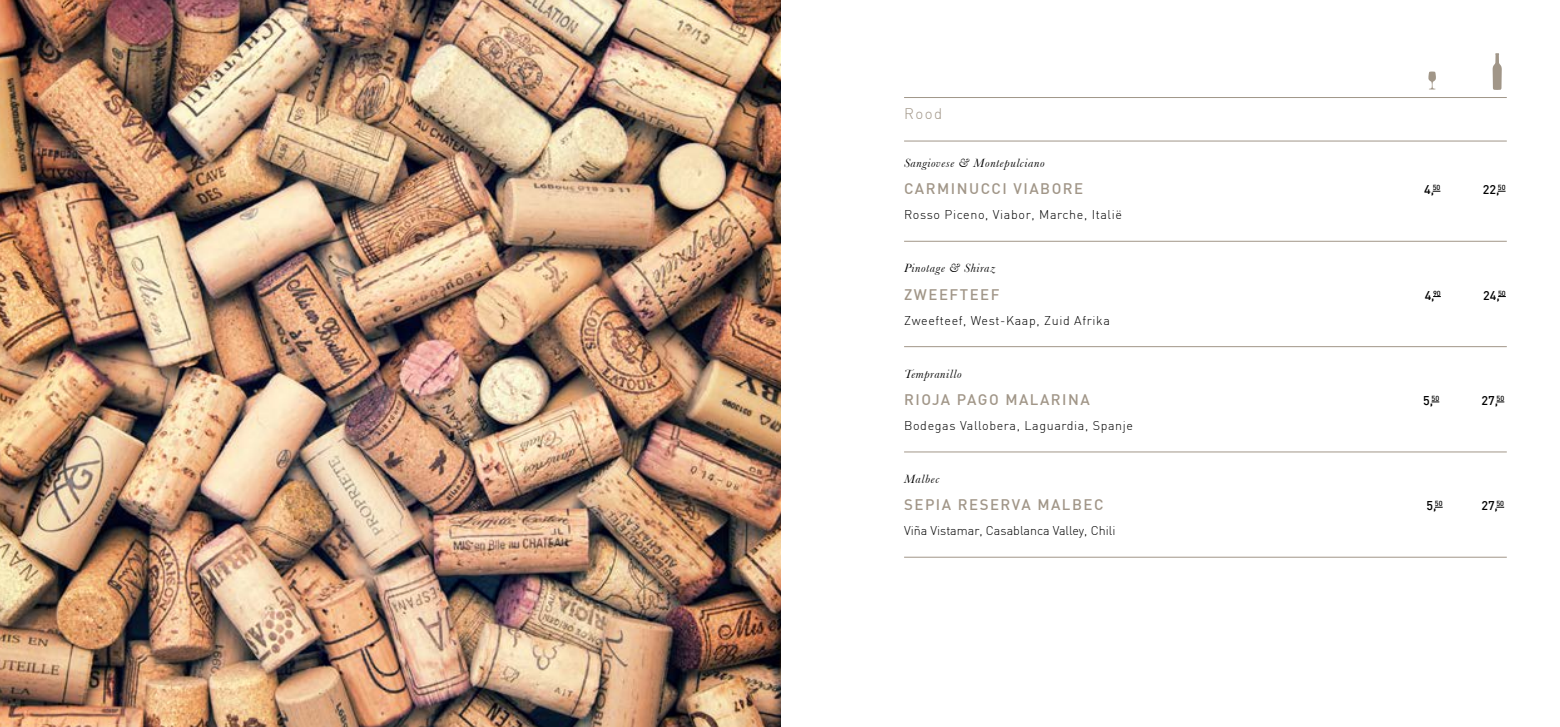
<style>
.page{position:relative;width:1560px;height:727px;background:#fff}
.page>*{position:absolute;margin:0;border:0;box-sizing:border-box;transform-origin:0 0}
.t1{font:500 15px "DIN";letter-spacing:.1em;color:#a19688}
.t2{font:300 15px "DIN";color:#a19688}
.t3{font:300 12.5px "DIN";letter-spacing:.05em;color:#000}
.t4{font:italic 12.5px "Baskerville";letter-spacing:.05em;color:#000}
.t5{font:500 12.5px "DIN";color:#000}
.t6{font:300 12.5px "DIN";color:#000}
</style>
<div class="page">
<hr style="left:904px;top:97px;width:602px;height:1px;background:#a19688">
<svg style="left:1492px;top:53px;width:9px;height:37px"></svg>
<svg style="left:1428px;top:71px;width:7px;height:19px"></svg>
<hr style="left:904px;top:141px;width:602px;height:1px;background:#a19688">
<hr style="left:904px;top:241px;width:602px;height:1px;background:#a19688">
<hr style="left:904px;top:346px;width:602px;height:1px;background:#a19688">
<hr style="left:904px;top:451px;width:602px;height:1px;background:#a19688">
<hr style="left:904px;top:556px;width:602px;height:1px;background:#a19688">
<img style="left:0;top:0;width:780px;height:726px">
<p class="t2" style="left:904px;top:104px;width:40px">Rood</p>
<p class="t4" style="left:904px;top:155px;width:142px">Sangiovese &amp; Montepulciano</p>
<p class="t1" style="left:904px;top:179px;width:181px">CARMINUCCI VIABORE</p>
<p class="t5" style="left:1423px;top:182px;width:18px">4,<sup>50</sup></p>
<p class="t5" style="left:1482px;top:182px;width:24px">22,<sup>50</sup></p>
<p class="t3" style="left:904px;top:207px;width:219px">Rosso Piceno, Viabor, Marche, Italië</p>
<p class="t4" style="left:904px;top:260px;width:93px">Pinotage &amp; Shiraz</p>
<p class="t1" style="left:904px;top:284px;width:97px">ZWEEFTEEF</p>
<p class="t5" style="left:1424px;top:287px;width:18px">4,<sup>90</sup></p>
<p class="t5" style="left:1482px;top:287px;width:24px">24,<sup>50</sup></p>
<p class="t3" style="left:904px;top:312px;width:207px">Zweefteef, West-Kaap, Zuid Afrika</p>
<p class="t4" style="left:904px;top:366px;width:59px">Tempranillo</p>
<p class="t1" style="left:904px;top:390px;width:187px">RIOJA PAGO MALARINA</p>
<p class="t5" style="left:1422px;top:392px;width:18px">5,<sup>50</sup></p>
<p class="t5" style="left:1481px;top:392px;width:24px">27,<sup>50</sup></p>
<p class="t3" style="left:904px;top:418px;width:230px">Bodegas Vallobera, Laguardia, Spanje</p>
<p class="t4" style="left:904px;top:471px;width:37px">Malbec</p>
<p class="t1" style="left:904px;top:495px;width:201px">SEPIA RESERVA MALBEC</p>
<p class="t5" style="left:1426px;top:497px;width:18px">5,<sup>50</sup></p>
<p class="t5" style="left:1480px;top:497px;width:24px">27,<sup>50</sup></p>
<p class="t6" style="left:904px;top:523px;width:213px">Viña Vistamar, Casablanca Valley, Chili</p>
</div>
